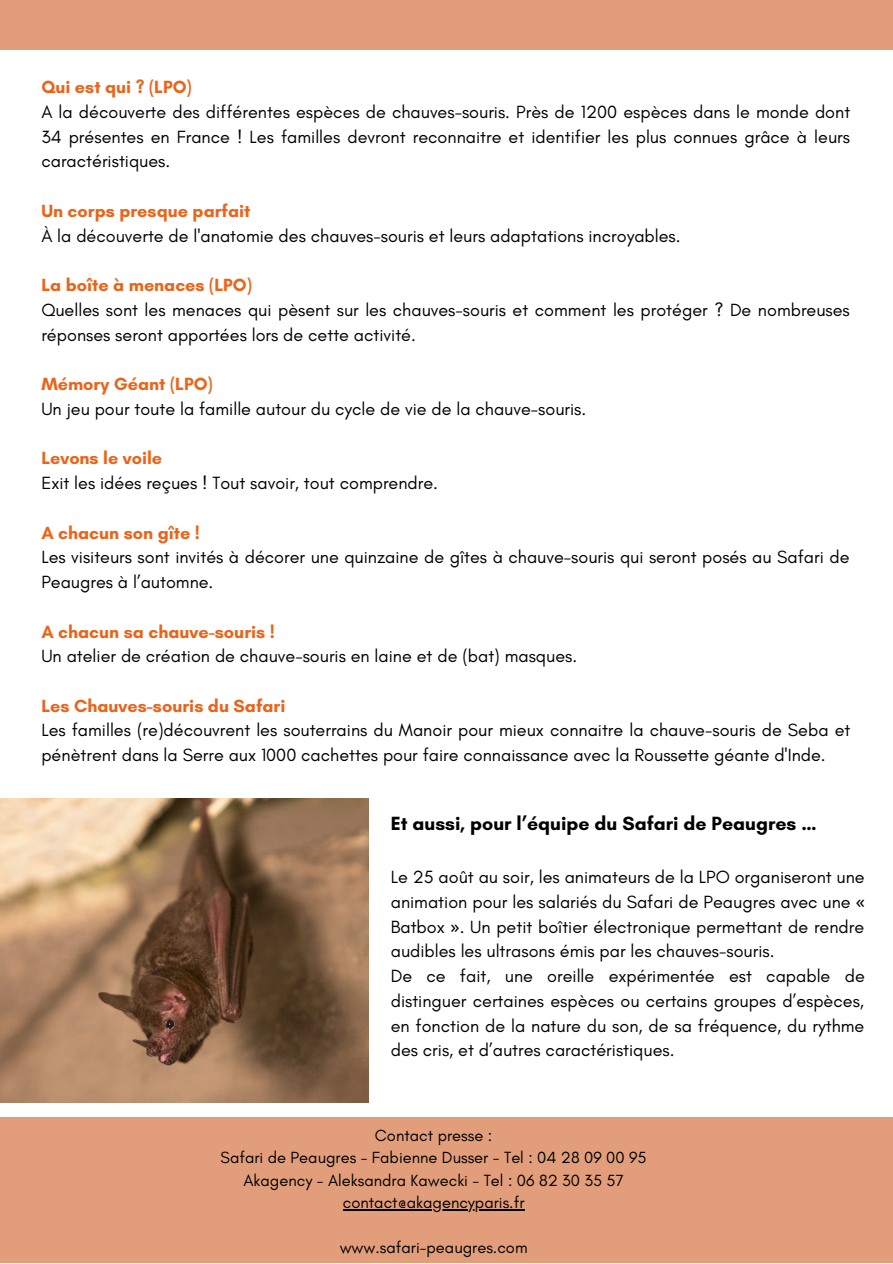
<style>
.page{position:relative;width:893px;height:1264px;background:#fff}
.page>*{position:absolute;margin:0;border:0;box-sizing:border-box;transform-origin:0 0}
.t1{font:700 19.5px "Glacial Indifference";color:#000}
.t2{font:18px/24.8px "Glacial Indifference";color:#000;text-align:justify}
.t3{font:700 18px "Glacial Indifference";color:#ea641a}
.t4{font:16.5px "Glacial Indifference";color:#000}
.s1{font-family:"Noto Sans"}
</style>
<div class="page">
<div style="left:0;top:0;width:892px;height:50px;background:#e29e7b"></div>
<div style="left:0;top:1116px;width:892px;height:146px;background:#e29e7b"></div>
<img style="left:0;top:798px;width:369px;height:304px">
<hr style="left:343px;top:1209px;width:181px;height:1px;background:#000">
<p class="t3" style="left:41px;top:76px;width:152px">Qui est qui ? (LPO)</p>
<p class="t2" style="left:41px;top:99px;width:810px">A la découverte des différentes espèces de chauves-souris. Près de 1200 espèces dans le monde dont 34 présentes en France ! Les familles devront reconnaitre et identifier les plus connues grâce à leurs caractéristiques.</p>
<p class="t3" style="left:41px;top:200px;width:211px">Un corps presque parfait</p>
<p class="t2" style="left:41px;top:223px;width:640px">À la découverte de l'anatomie des chauves-souris et leurs adaptations incroyables.</p>
<p class="t3" style="left:41px;top:274px;width:212px">La boîte à menaces (LPO)</p>
<p class="t2" style="left:41px;top:297px;width:809px">Quelles sont les menaces qui pèsent sur les chauves-souris et comment les protéger ? De nombreuses réponses seront apportées lors de cette activité.</p>
<p class="t3" style="left:41px;top:373px;width:173px">Mémory Géant (LPO)</p>
<p class="t2" style="left:41px;top:396px;width:546px">Un jeu pour toute la famille autour du cycle de vie de la chauve-souris.</p>
<p class="t3" style="left:41px;top:447px;width:122px">Levons le voile</p>
<p class="t2" style="left:41px;top:470px;width:398px">Exit les idées reçues ! Tout savoir, tout comprendre.</p>
<p class="t3" style="left:41px;top:521px;width:160px">A chacun son gîte !</p>
<p class="t2" style="left:41px;top:544px;width:809px">Les visiteurs sont invités à décorer une quinzaine de gîtes à chauve-souris qui seront posés au Safari de<br>Peaugres à l’automne.</p>
<p class="t3" style="left:41px;top:620px;width:235px">A chacun sa chauve-souris !</p>
<p class="t2" style="left:41px;top:643px;width:537px">Un atelier de création de chauve-souris en laine et de (bat) masques.</p>
<p class="t3" style="left:41px;top:694px;width:245px">Les Chauves-souris du Safari</p>
<p class="t2" style="left:41px;top:717px;width:810px">Les familles (re)découvrent les souterrains du Manoir pour mieux connaitre la chauve-souris de Seba et pénètrent dans la Serre aux 1000 cachettes pour faire connaissance avec la Roussette géante d'Inde.</p>
<p class="t1" style="left:391px;top:811px;width:427px">Et aussi, pour l’équipe du Safari de Peaugres …</p>
<p class="t2" style="left:391px;top:864px;width:475px">Le 25 août au soir, les animateurs de la LPO organiseront une animation pour les salariés du Safari de Peaugres avec une <span class="s1">« </span>Batbox <span class="s1">»</span>. Un petit boîtier électronique permettant de rendre audibles les ultrasons émis par les chauves-souris.</p>
<p class="t2" style="left:391px;top:963px;width:475px">De ce fait, une oreille expérimentée est capable de distinguer certaines espèces ou certains groupes d’espèces, en fonction de la nature du son, de sa fréquence, du rythme des cris, et d’autres caractéristiques.</p>
<p class="t4" style="left:375px;top:1125px;width:119px">Contact presse :</p>
<p class="t4" style="left:220px;top:1147px;width:427px">Safari de Peaugres - Fabienne Dusser - Tel : 04 28 09 00 95</p>
<p class="t4" style="left:243px;top:1170px;width:382px">Akagency - Aleksandra Kawecki - Tel : 06 82 30 35 57</p>
<p class="t4" style="left:343px;top:1192px;width:183px">contact@akagencyparis.fr</p>
<p class="t4" style="left:339px;top:1237px;width:189px">www.safari-peaugres.com</p>
</div>
